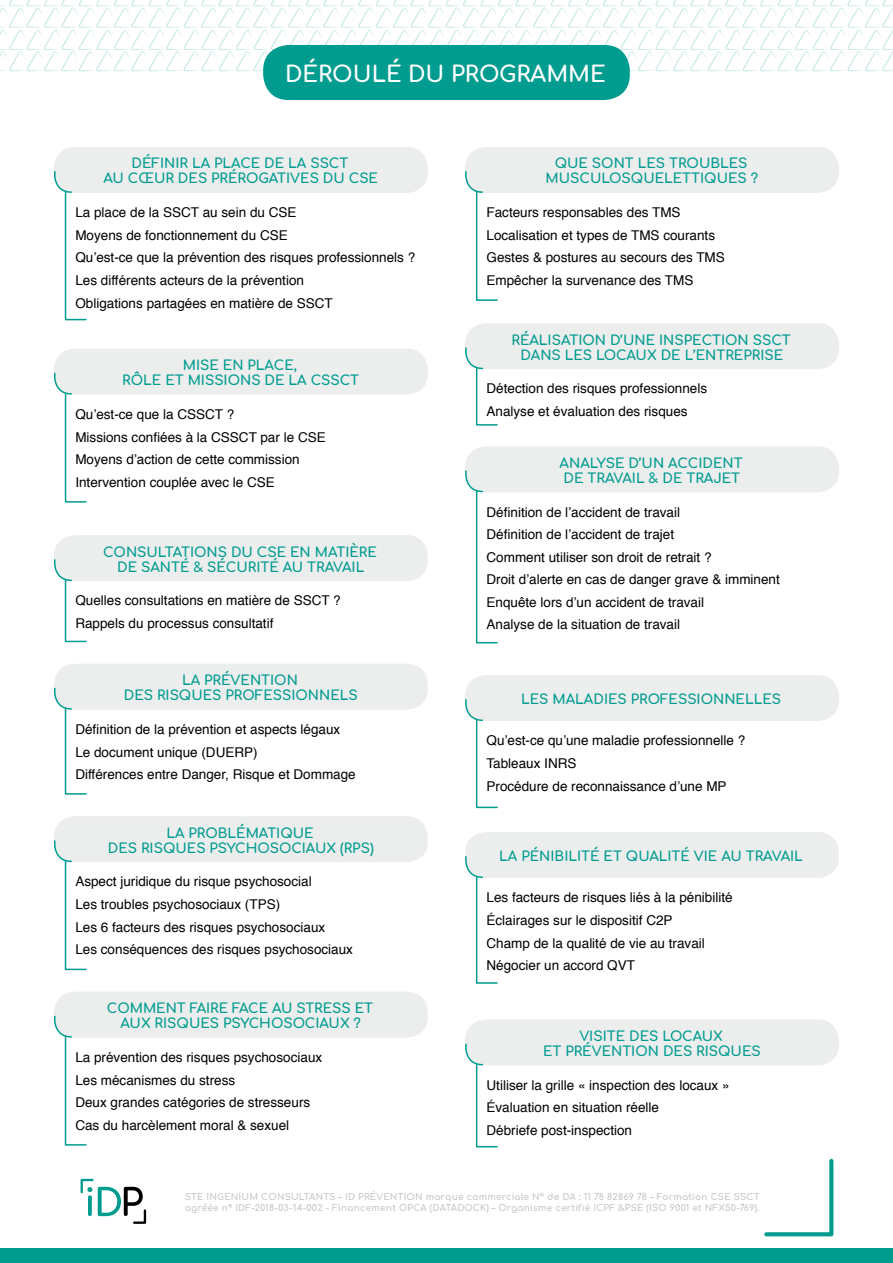
<style>
.page{position:relative;width:893px;height:1263px;background:#fff}
.page>*{position:absolute;margin:0;border:0;box-sizing:border-box;transform-origin:0 0}
.t1{font:700 22.35px "Comfortaa";color:#fff}
.t2{font:13.5px/22.5px "Helvetica";color:#000}
.t3{font:700 13.5px/15px "Comfortaa";color:#009c90;text-align:center}
.t4{font:700 9px/10.8px "Comfortaa";letter-spacing:.025em;color:#c6c7c8}
</style>
<div class="page">
<svg style="left:764px;top:1158px;width:70px;height:79px"></svg>
<svg style="left:80px;top:1178px;width:67px;height:46px"></svg>
<div style="left:0;top:1249px;width:893px;height:14px;background:#009c90"></div>
<svg style="left:0;top:0;width:893px;height:71px"></svg>
<div style="left:263px;top:45px;width:367px;height:55px;background:#009c90;border-radius:26px"></div>
<div style="left:54px;top:147px;width:374px;height:46px;background:#eceded;border-radius:21px"></div>
<div style="left:54px;top:349px;width:374px;height:46px;background:#eceded;border-radius:21px"></div>
<div style="left:54px;top:535px;width:374px;height:46px;background:#eceded;border-radius:21px"></div>
<div style="left:54px;top:664px;width:374px;height:46px;background:#eceded;border-radius:21px"></div>
<div style="left:54px;top:816px;width:374px;height:46px;background:#eceded;border-radius:21px"></div>
<div style="left:54px;top:992px;width:374px;height:45px;background:#eceded;border-radius:21px"></div>
<div style="left:465px;top:147px;width:374px;height:46px;background:#eceded;border-radius:21px"></div>
<div style="left:465px;top:323px;width:374px;height:46px;background:#eceded;border-radius:21px"></div>
<div style="left:465px;top:446px;width:374px;height:46px;background:#eceded;border-radius:21px"></div>
<svg style="left:54px;top:171px;width:33px;height:150px"></svg>
<svg style="left:54px;top:372px;width:33px;height:131px"></svg>
<svg style="left:54px;top:559px;width:33px;height:84px"></svg>
<svg style="left:54px;top:687px;width:33px;height:108px"></svg>
<svg style="left:54px;top:840px;width:33px;height:131px"></svg>
<svg style="left:54px;top:1015px;width:33px;height:131px"></svg>
<svg style="left:465px;top:171px;width:33px;height:130px"></svg>
<svg style="left:465px;top:347px;width:33px;height:79px"></svg>
<svg style="left:465px;top:470px;width:33px;height:174px"></svg>
<div style="left:465px;top:675px;width:374px;height:46px;background:#eceded;border-radius:21px"></div>
<div style="left:465px;top:832px;width:374px;height:46px;background:#eceded;border-radius:21px"></div>
<svg style="left:465px;top:699px;width:33px;height:110px"></svg>
<svg style="left:465px;top:856px;width:33px;height:128px"></svg>
<div style="left:465px;top:1019px;width:374px;height:46px;background:#eceded;border-radius:21px"></div>
<svg style="left:465px;top:1043px;width:33px;height:105px"></svg>
<h1 class="t1" style="left:285px;top:54px;width:322px">DÉROULÉ DU PROGRAMME</h1>
<p class="t3" style="left:103px;top:154px;width:276px">DÉFINIR LA PLACE DE LA SSCT<br>AU CŒUR DES PRÉROGATIVES DU CSE</p>
<p class="t2" style="left:75px;top:202px;width:341px">La place de la SSCT au sein du CSE<br>Moyens de fonctionnement du CSE<br>Qu’est-ce que la prévention des risques professionnels ?<br>Les différents acteurs de la prévention<br>Obligations partagées en matière de SSCT</p>
<p class="t3" style="left:122px;top:356px;width:238px">MISE EN PLACE,<br>RÔLE ET MISSIONS DE LA CSSCT</p>
<p class="t2" style="left:75px;top:403px;width:252px">Qu’est-ce que la CSSCT ?<br>Missions confiées à la CSSCT par le CSE<br>Moyens d’action de cette commission<br>Intervention couplée avec le CSE</p>
<p class="t3" style="left:103px;top:542px;width:275px">CONSULTATIONS DU CSE EN MATIÈRE<br>DE SANTÉ &amp; SÉCURITÉ AU TRAVAIL</p>
<p class="t2" style="left:75px;top:590px;width:267px">Quelles consultations en matière de SSCT ?<br>Rappels du processus consultatif</p>
<p class="t3" style="left:124px;top:671px;width:235px">LA PRÉVENTION<br>DES RISQUES PROFESSIONNELS</p>
<p class="t2" style="left:75px;top:718px;width:282px">Définition de la prévention et aspects légaux<br>Le document unique (DUERP)<br>Différences entre Danger, Risque et Dommage</p>
<p class="t3" style="left:108px;top:823px;width:267px">LA PROBLÉMATIQUE<br>DES RISQUES PSYCHOSOCIAUX (RPS)</p>
<p class="t2" style="left:75px;top:871px;width:279px">Aspect juridique du risque psychosocial<br>Les troubles psychosociaux (TPS)<br>Les 6 facteurs des risques psychosociaux<br>Les conséquences des risques psychosociaux</p>
<p class="t3" style="left:107px;top:999px;width:268px">COMMENT FAIRE FACE AU STRESS ET<br>AUX RISQUES PSYCHOSOCIAUX ?</p>
<p class="t2" style="left:75px;top:1046px;width:248px">La prévention des risques psychosociaux Les mécanismes du stress<br>Deux grandes catégories de stresseurs Cas du harcèlement moral &amp; sexuel</p>
<p class="t3" style="left:546px;top:154px;width:214px">QUE SONT LES TROUBLES<br>MUSCULOSQUELETTIQUES ?</p>
<p class="t2" style="left:486px;top:202px;width:240px">Facteurs responsables des TMS Localisation et types de TMS courants Gestes &amp; postures au secours des TMS Empêcher la survenance des TMS</p>
<p class="t3" style="left:511px;top:330px;width:281px">RÉALISATION D’UNE INSPECTION SSCT<br>DANS LES LOCAUX DE L’ENTREPRISE</p>
<p class="t2" style="left:486px;top:378px;width:222px">Détection des risques professionnels<br>Analyse et évaluation des risques</p>
<p class="t3" style="left:560px;top:453px;width:184px;text-align:left">ANALYSE D’UN ACCIDENT<br>DE TRAVAIL &amp; DE TRAJET</p>
<p class="t2" style="left:486px;top:501px;width:295px">Définition de l’accident de travail<br>Définition de l’accident de trajet<br>Comment utiliser son droit de retrait ?<br>Droit d’alerte en cas de danger grave &amp; imminent Enquête lors d’un accident de travail<br>Analyse de la situation de travail</p>
<p class="t3" style="left:521px;top:690px;width:261px">LES MALADIES PROFESSIONNELLES</p>
<p class="t2" style="left:486px;top:730px;width:260px">Qu’est-ce qu’une maladie professionnelle ?<br>Tableaux INRS<br>Procédure de reconnaissance d’une MP</p>
<p class="t3" style="left:499px;top:847px;width:305px">LA PÉNIBILITÉ ET QUALITÉ VIE AU TRAVAIL</p>
<p class="t2" style="left:486px;top:887px;width:248px">Les facteurs de risques liés à la pénibilité Éclairages sur le dispositif C2P<br>Champ de la qualité de vie au travail Négocier un accord QVT</p>
<p class="t3" style="left:543px;top:1026px;width:219px">VISITE DES LOCAUX<br>ET PRÉVENTION DES RISQUES</p>
<p class="t2" style="left:486px;top:1074px;width:245px">Utiliser la grille « inspection des locaux »<br>Évaluation en situation réelle<br>Débriefe post-inspection</p>
<p class="t4" style="left:185px;top:1190px;width:576px">STE INGENIUM CONSULTANTS – ID PRÉVENTION marque commerciale N° de DA : 11 78 82869 78 – Formation CSE SSCT agréée n° IDF-2018-03-14-002 - Financement OPCA (DATADOCK) – Organisme certifié ICPF &amp;PSE (ISO 9001 et NFX50-769).</p>
</div>
